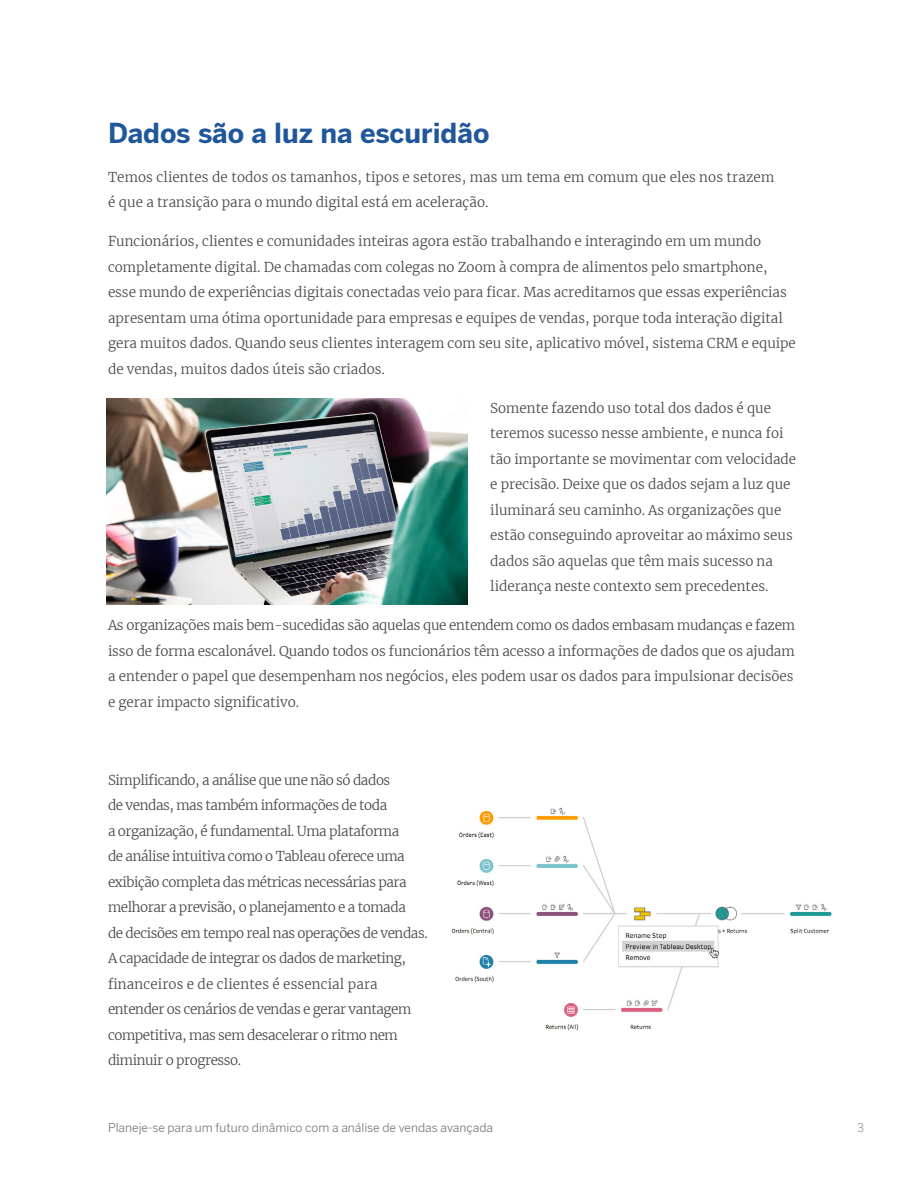
<style>
.page{position:relative;width:918px;height:1188px;background:#fff}
.page>*{position:absolute;margin:0;border:0;box-sizing:border-box;transform-origin:0 0}
.t1{font:700 27px "Benton Sans";color:#20579b}
.t2{font:300 13.5px/25.5px "Merriweather";color:#4b4b4b}
.t3{font:300 13.5px/25.5px "Merriweather";letter-spacing:-.03em;color:#4b4b4b}
.t4{font:12px "Benton Sans";color:#777877}
.t5{font:300 12px "Benton Sans";color:#777877}
</style>
<div class="page">
<img style="left:107px;top:399px;width:361px;height:205px">
<img style="left:451px;top:807px;width:381px;height:224px">
<p class="t1" style="left:108px;top:116px;width:383px">Dados são a luz na escuridão</p>
<p class="t2" style="left:108px;top:164px;width:668px">Temos clientes de todos os tamanhos, tipos e setores, mas um tema em comum que eles nos trazem é que a transição para o mundo digital está em aceleração.</p>
<p class="t2" style="left:108px;top:228px;width:689px">Funcionários, clientes e comunidades inteiras agora estão trabalhando e interagindo em um mundo completamente digital. De chamadas com colegas no Zoom à compra de alimentos pelo smartphone, esse mundo de experiências digitais conectadas veio para ficar. Mas acreditamos que essas experiências apresentam uma ótima oportunidade para empresas e equipes de vendas, porque toda interação digital gera muitos dados. Quando seus clientes interagem com seu site, aplicativo móvel, sistema CRM e equipe de vendas, muitos dados úteis são criados.</p>
<p class="t2" style="left:490px;top:395px;width:307px">Somente fazendo uso total dos dados é que teremos sucesso nesse ambiente, e nunca foi tão importante se movimentar com velocidade e precisão. Deixe que os dados sejam a luz que iluminará seu caminho. As organizações que estão conseguindo aproveitar ao máximo seus dados são aquelas que têm mais sucesso na liderança neste contexto sem precedentes.</p>
<p class="t2" style="left:108px;top:612px;width:689px">As organizações mais bem-sucedidas são aquelas que entendem como os dados embasam mudanças e fazem isso de forma escalonável. Quando todos os funcionários têm acesso a informações de dados que os ajudam a entender o papel que desempenham nos negócios, eles podem usar os dados para impulsionar decisões e gerar impacto significativo.</p>
<p class="t3" style="left:108px;top:767px;width:321px">Simplificando, a análise que une não só dados<br>de vendas, mas também informações de toda<br>a organização, é fundamental. Uma plataforma<br>de análise intuitiva como o Tableau oferece uma exibição completa das métricas necessárias para melhorar a previsão, o planejamento e a tomada<br>de decisões em tempo real nas operações de vendas.<br>A capacidade de integrar os dados de marketing, financeiros e de clientes é essencial para entender os cenários de vendas e gerar vantagem competitiva, mas sem desacelerar o ritmo nem diminuir o progresso.</p>
<p class="t4" style="left:108px;top:1121px;width:387px">Planeje-se para um futuro dinâmico com a análise de vendas avançada</p>
<p class="t5" style="left:857px;top:1121px;width:8px">3</p>
</div>
